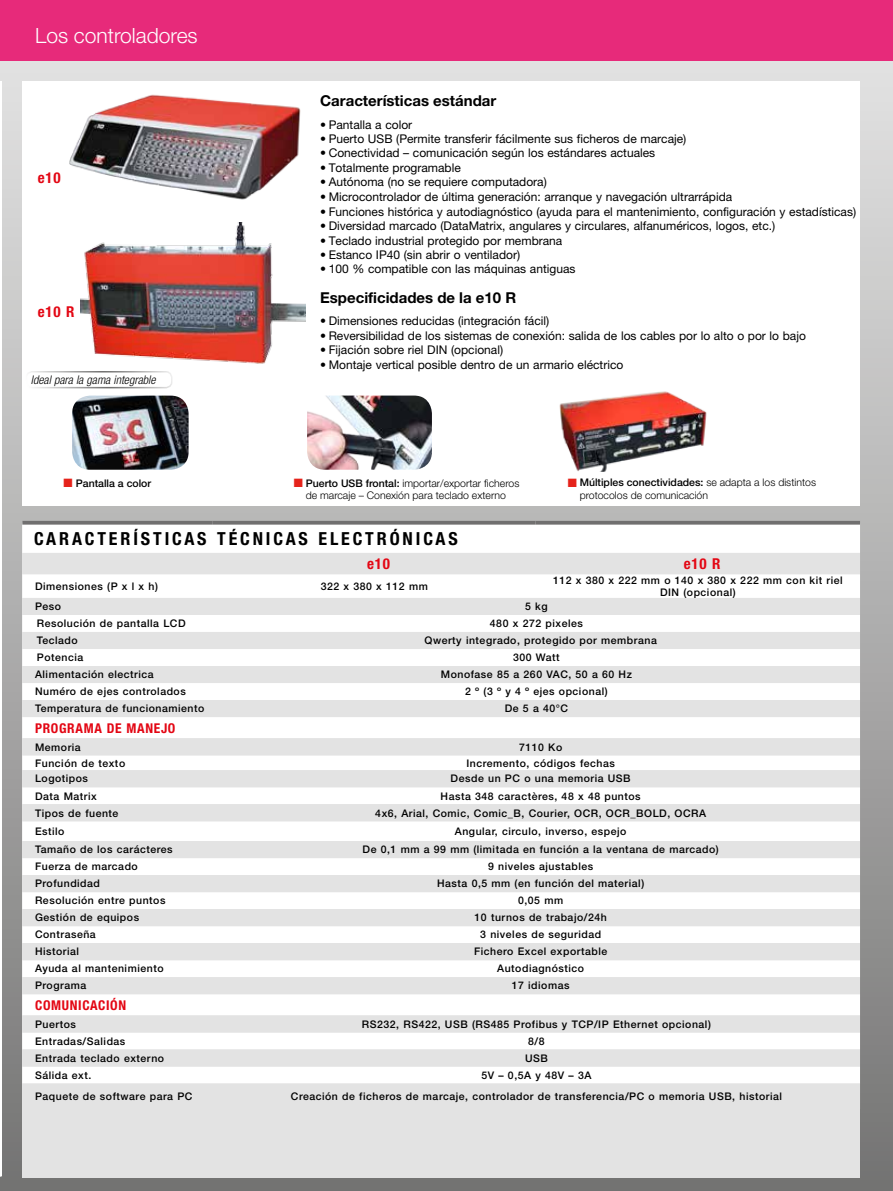
<style>
.page{position:relative;width:893px;height:1191px;background:#fff}
.page>*{position:absolute;margin:0;border:0;box-sizing:border-box;transform-origin:0 0}
.t1{font:300 21px "Helvetica Neue LT Pro";color:#fff}
.t2{font:700 condensed 18px "Helvetica Neue LT Pro";letter-spacing:.16em;color:#000}
.t3{font:700 15px "Helvetica Neue LT Pro";color:#000}
.t4{font:700 condensed 15px "Helvetica Neue LT Pro";letter-spacing:.05em;color:#e30613}
.t5{font:700 condensed 13.5px "Helvetica Neue LT Pro";letter-spacing:.05em;color:#e30613}
.t6{font:12px "Helvetica Neue LT Pro";color:#000}
.t7{font:italic 300 condensed 12px "Helvetica Neue LT Pro";color:#000}
.t8{font:500 12px "ITC Zapf Dingbats";color:#e5231b}
.t9{font:500 10.5px/12px "Helvetica Neue LT Pro";letter-spacing:.05em;color:#000;text-align:center}
.t10{font:300 10.5px/12.6px "Helvetica Neue LT Pro";color:#000}
.t11{font:500 10.5px "Helvetica Neue LT Pro";color:#000}
.s1{font-weight:500}
.s2{color:#e5231b}
</style>
<div class="page">
<div style="left:0;top:0;width:893px;height:1191px;background:linear-gradient(to bottom,#eae8e9,#767675)"></div>
<div style="left:0;top:0;width:893px;height:60px;background:#e72a7a"></div>
<div style="left:22px;top:82px;width:838px;height:424px;background:#fff"></div>
<svg style="left:0;top:81px;width:1px;height:1095px"></svg>
<img style="left:69px;top:94px;width:232px;height:106px">
<img style="left:72px;top:395px;width:117px;height:75px">
<img style="left:307px;top:395px;width:125px;height:75px">
<img style="left:559px;top:391px;width:148px;height:81px">
<img style="left:81px;top:222px;width:225px;height:142px">
<div style="left:26px;top:371px;width:147px;height:17px;border:2px solid #fff;border-radius:6px"></div>
<div style="left:22px;top:521px;width:838px;height:656px;background:#e3e3e3"></div>
<div style="left:22px;top:524px;width:838px;height:29px;background:#fff"></div>
<svg style="left:22px;top:574px;width:838px;height:509px;fill:#fff"></svg>
<hr style="left:22px;top:521px;width:191px;height:3px;background:#706f6f">
<hr style="left:213px;top:521px;width:323px;height:3px;background:#706f6f">
<hr style="left:536px;top:521px;width:324px;height:3px;background:#706f6f">
<h1 class="t1" style="left:35px;top:22px;width:164px">Los controladores</h1>
<h3 class="t4" style="left:38px;top:168px;width:24px">e10</h3>
<h3 class="t4" style="left:38px;top:303px;width:38px">e10 R</h3>
<p class="t7" style="left:31px;top:373px;width:126px">Ideal para la gama integrable</p>
<h3 class="t3" style="left:320px;top:91px;width:178px">Características estándar</h3>
<p class="t6" style="left:320px;top:117px;width:94px">• Pantalla a color</p>
<p class="t6" style="left:320px;top:132px;width:368px">• Puerto USB (Permite transferir fácilmente sus ficheros de marcaje)</p>
<p class="t6" style="left:320px;top:146px;width:337px">• Conectividad – comunicación según los estándares actuales</p>
<p class="t6" style="left:320px;top:160px;width:142px">• Totalmente programable</p>
<p class="t6" style="left:320px;top:175px;width:228px">• Autónoma (no se requiere computadora)</p>
<p class="t6" style="left:320px;top:189px;width:414px">• Microcontrolador de última generación: arranque y navegación ultrarrápida</p>
<p class="t6" style="left:320px;top:204px;width:537px">• Funciones histórica y autodiagnóstico (ayuda para el mantenimiento, configuración y estadísticas)</p>
<p class="t6" style="left:320px;top:219px;width:457px">• Diversidad marcado (DataMatrix, angulares y circulares, alfanuméricos, logos, etc.)</p>
<p class="t6" style="left:320px;top:233px;width:244px">• Teclado industrial protegido por membrana</p>
<p class="t6" style="left:320px;top:247px;width:201px">• Estanco IP40 (sin abrir o ventilador)</p>
<p class="t6" style="left:320px;top:262px;width:257px">• 100 % compatible con las máquinas antiguas</p>
<h3 class="t3" style="left:320px;top:288px;width:198px">Especificidades de la e10 R</h3>
<p class="t6" style="left:320px;top:314px;width:231px">• Dimensiones reducidas (integración fácil)</p>
<p class="t6" style="left:320px;top:328px;width:487px">• Reversibilidad de los sistemas de conexión: salida de los cables por lo alto o por lo bajo</p>
<p class="t6" style="left:320px;top:343px;width:184px">• Fijación sobre riel DIN (opcional)</p>
<p class="t6" style="left:320px;top:357px;width:305px">• Montaje vertical posible dentro de un armario eléctrico</p>
<p class="t10" style="left:580px;top:476px;width:238px"><span class="s1">Múltiples conectividades:</span> se adapta a los distintos protocolos de comunicación</p>
<p class="t10" style="left:306px;top:476px;width:215px"><span class="s1">Puerto USB frontal:</span> importar/exportar ficheros</p>
<p class="t8" style="left:568px;top:477px;width:11px">■</p>
<p class="t10" style="left:306px;top:489px;width:202px">de marcaje – Conexión para teclado externo</p>
<p class="t11" style="left:64px;top:476px;width:89px"><span class="s2">■</span> Pantalla a color</p>
<p class="t8" style="left:294px;top:477px;width:11px">■</p>
<h2 class="t2" style="left:34px;top:528px;width:425px">CARACTERÍSTICAS TÉCNICAS ELECTRÓNICAS</h2>
<h3 class="t4" style="left:367px;top:554px;width:24px">e10</h3>
<h3 class="t4" style="left:684px;top:554px;width:38px">e10 R</h3>
<p class="t9" style="left:35px;top:580px;width:124px">Dimensiones (P x l x h)</p>
<p class="t9" style="left:321px;top:580px;width:109px">322 x 380 x 112 mm</p>
<p class="t9" style="left:553px;top:574px;width:291px">112 x 380 x 222 mm o 140 x 380 x 222 mm con kit riel<br>DIN (opcional)</p>
<p class="t9" style="left:35px;top:600px;width:28px">Peso</p>
<p class="t9" style="left:525px;top:600px;width:24px">5 kg</p>
<p class="t9" style="left:37px;top:617px;width:150px">Resolución de pantalla LCD</p>
<p class="t9" style="left:490px;top:617px;width:94px">480 x 272 pixeles</p>
<p class="t9" style="left:37px;top:634px;width:42px">Teclado</p>
<p class="t9" style="left:424px;top:634px;width:234px">Qwerty integrado, protegido por membrana</p>
<p class="t9" style="left:37px;top:651px;width:48px">Potencia</p>
<p class="t9" style="left:513px;top:651px;width:48px">300 Watt</p>
<p class="t9" style="left:35px;top:668px;width:120px">Alimentación electrica</p>
<p class="t9" style="left:441px;top:668px;width:193px">Monofase 85 a 260 VAC, 50 a 60 Hz</p>
<p class="t9" style="left:35px;top:685px;width:152px">Numéro de ejes controlados</p>
<p class="t9" style="left:465px;top:685px;width:144px">2 º (3 º y 4 º ejes opcional)</p>
<p class="t9" style="left:35px;top:702px;width:171px">Temperatura de funcionamiento</p>
<p class="t9" style="left:505px;top:702px;width:65px">De 5 a 40°C</p>
<p class="t5" style="left:35px;top:719px;width:142px">PROGRAMA DE MANEJO</p>
<p class="t9" style="left:35px;top:740px;width:47px">Memoria</p>
<p class="t9" style="left:519px;top:740px;width:45px">7110 Ko</p>
<p class="t9" style="left:35px;top:756px;width:92px">Función de texto</p>
<p class="t9" style="left:466px;top:756px;width:150px">Incremento, códigos fechas</p>
<p class="t9" style="left:35px;top:772px;width:55px">Logotipos</p>
<p class="t9" style="left:451px;top:772px;width:182px">Desde un PC o una memoria USB</p>
<p class="t9" style="left:35px;top:789px;width:63px">Data Matrix</p>
<p class="t9" style="left:441px;top:789px;width:202px">Hasta 348 caractères, 48 x 48 puntos</p>
<p class="t9" style="left:35px;top:806px;width:85px">Tipos de fuente</p>
<p class="t9" style="left:375px;top:806px;width:332px">4x6, Arial, Comic, Comic_B, Courier, OCR, OCR_BOLD, OCRA</p>
<p class="t9" style="left:35px;top:825px;width:31px">Estilo</p>
<p class="t9" style="left:455px;top:825px;width:173px">Angular, circulo, inverso, espejo</p>
<p class="t9" style="left:35px;top:843px;width:139px">Tamaño de los carácteres</p>
<p class="t9" style="left:363px;top:843px;width:358px">De 0,1 mm a 99 mm (limitada en función a la ventana de marcado)</p>
<p class="t9" style="left:35px;top:860px;width:104px">Fuerza de marcado</p>
<p class="t9" style="left:488px;top:860px;width:107px">9 niveles ajustables</p>
<p class="t9" style="left:35px;top:877px;width:66px">Profundidad</p>
<p class="t9" style="left:437px;top:877px;width:209px">Hasta 0,5 mm (en función del material)</p>
<p class="t9" style="left:35px;top:894px;width:132px">Resolución entre puntos</p>
<p class="t9" style="left:518px;top:894px;width:47px">0,05 mm</p>
<p class="t9" style="left:35px;top:911px;width:106px">Gestión de equipos</p>
<p class="t9" style="left:475px;top:911px;width:134px">10 turnos de trabajo/24h</p>
<p class="t9" style="left:35px;top:928px;width:62px">Contraseña</p>
<p class="t9" style="left:480px;top:928px;width:122px">3 niveles de seguridad</p>
<p class="t9" style="left:35px;top:945px;width:46px">Historial</p>
<p class="t9" style="left:474px;top:945px;width:135px">Fichero Excel exportable</p>
<p class="t9" style="left:35px;top:962px;width:130px">Ayuda al mantenimiento</p>
<p class="t9" style="left:497px;top:962px;width:88px">Autodiagnóstico</p>
<p class="t9" style="left:35px;top:979px;width:53px">Programa</p>
<p class="t9" style="left:512px;top:979px;width:59px">17 idiomas</p>
<p class="t5" style="left:35px;top:996px;width:93px">COMUNICACIÓN</p>
<p class="t9" style="left:35px;top:1018px;width:42px">Puertos</p>
<p class="t9" style="left:362px;top:1018px;width:350px">RS232, RS422, USB (RS485 Profibus y TCP/IP Ethernet opcional)</p>
<p class="t9" style="left:35px;top:1035px;width:92px">Entradas/Salidas</p>
<p class="t9" style="left:528px;top:1035px;width:18px">8/8</p>
<p class="t9" style="left:35px;top:1052px;width:131px">Entrada teclado externo</p>
<p class="t9" style="left:525px;top:1052px;width:24px">USB</p>
<p class="t9" style="left:35px;top:1069px;width:58px">Sálida ext.</p>
<p class="t9" style="left:481px;top:1069px;width:111px">5V – 0,5A y 48V – 3A</p>
<p class="t9" style="left:35px;top:1090px;width:159px">Paquete de software para PC</p>
<p class="t9" style="left:291px;top:1090px;width:493px">Creación de ficheros de marcaje, controlador de transferencia/PC o memoria USB, historial</p>
</div>
